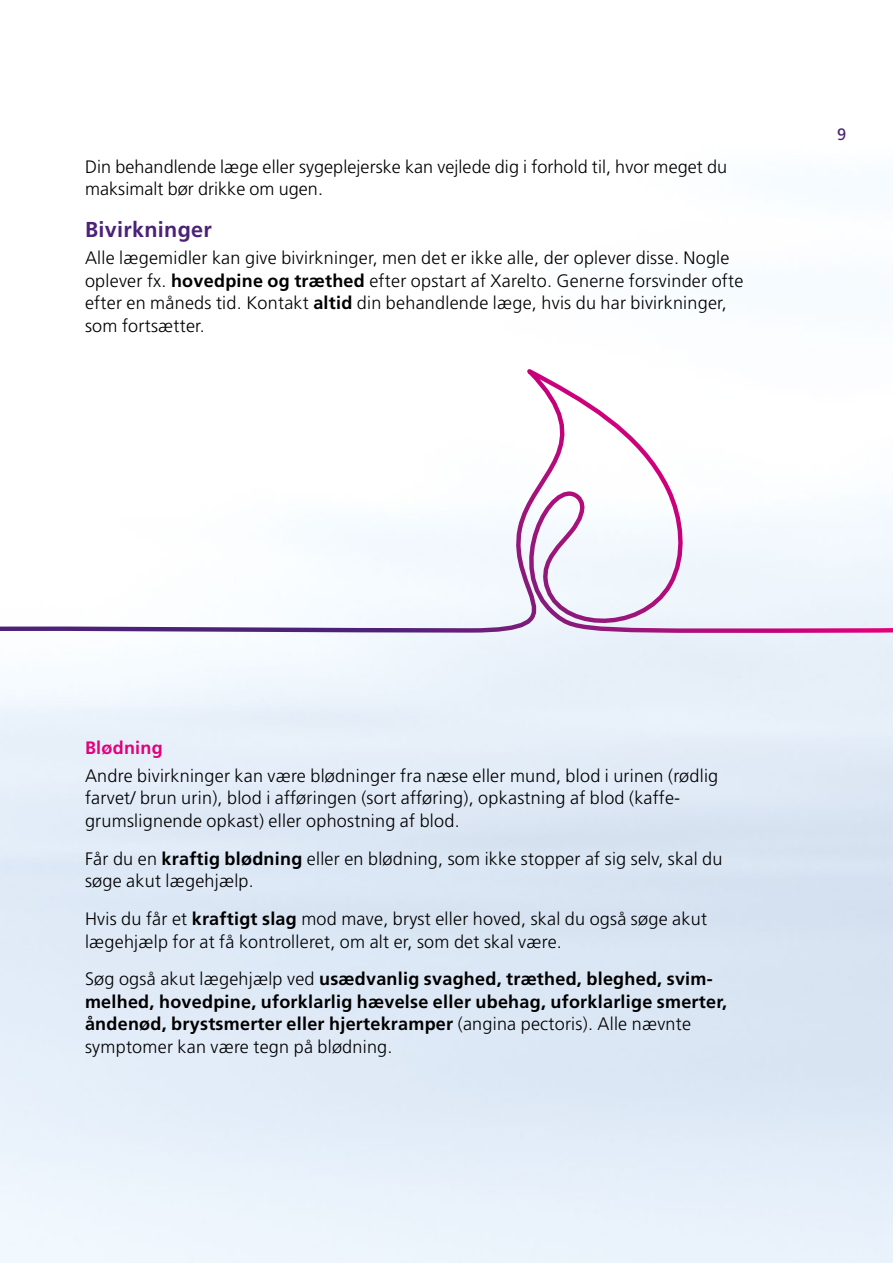
<style>
.page{position:relative;width:893px;height:1263px;background:#fff}
.page>*{position:absolute;margin:0;border:0;box-sizing:border-box;transform-origin:0 0}
.t1{font:700 21.6px "Frutiger LT Pro";letter-spacing:.015em;color:#4a2278}
.t2{font:300 18px/22.5px "Frutiger LT Pro";letter-spacing:.015em;color:#000}
.t3{font:700 18px/22.5px "Frutiger LT Pro";letter-spacing:.015em;color:#000}
.t4{font:700 18px "Frutiger LT Pro";letter-spacing:.015em;color:#e2007c}
.t5{font:16.5px "Frutiger LT Pro";color:#4a2278}
.s1{font-weight:700}
.s2{font-weight:300}
</style>
<div class="page">
<svg style="left:0;top:369px;width:893px;height:267px"></svg>
<p class="t2" style="left:85px;top:156px;width:644px">Din behandlende læge eller sygeplejerske kan vejlede dig i forhold til, hvor meget du maksimalt bør drikke om ugen.</p>
<p class="t1" style="left:85px;top:216px;width:128px">Bivirkninger</p>
<p class="t2" style="left:85px;top:247px;width:660px">Alle lægemidler kan give bivirkninger, men det er ikke alle, der oplever disse. Nogle oplever fx. <span class="s1">hovedpine og træthed</span> efter opstart af Xarelto. Generne forsvinder ofte efter en måneds tid. Kontakt <span class="s1">altid</span> din behandlende læge, hvis du har bivirkninger, som fortsætter.</p>
<p class="t5" style="left:837px;top:125px;width:11px">9</p>
<p class="t4" style="left:85px;top:737px;width:79px">Blødning</p>
<p class="t2" style="left:85px;top:765px;width:635px">Andre bivirkninger kan være blødninger fra næse eller mund, blod i urinen (rødlig farvet/ brun urin), blod i afføringen (sort afføring), opkastning af blod (kaffe&shy;grumslignende opkast) eller ophostning af blod.</p>
<p class="t2" style="left:85px;top:847px;width:639px">Får du en <span class="s1">kraftig blødning</span> eller en blødning, som ikke stopper af sig selv, skal du søge akut lægehjælp.</p>
<p class="t2" style="left:85px;top:908px;width:623px">Hvis du får et <span class="s1">kraftigt slag</span> mod mave, bryst eller hoved, skal du også søge akut lægehjælp for at få kontrolleret, om alt er, som det skal være.</p>
<p class="t3" style="left:85px;top:968px;width:643px"><span class="s2">Søg også akut lægehjælp ved</span> usædvanlig svaghed, træthed, bleghed, svim&shy;melhed, hovedpine, uforklarlig hævelse eller ubehag, uforklarlige smerter, åndenød, brystsmerter eller hjertekramper <span class="s2">(angina pectoris). Alle nævnte symptomer kan være tegn på blødning.</span></p>
</div>
